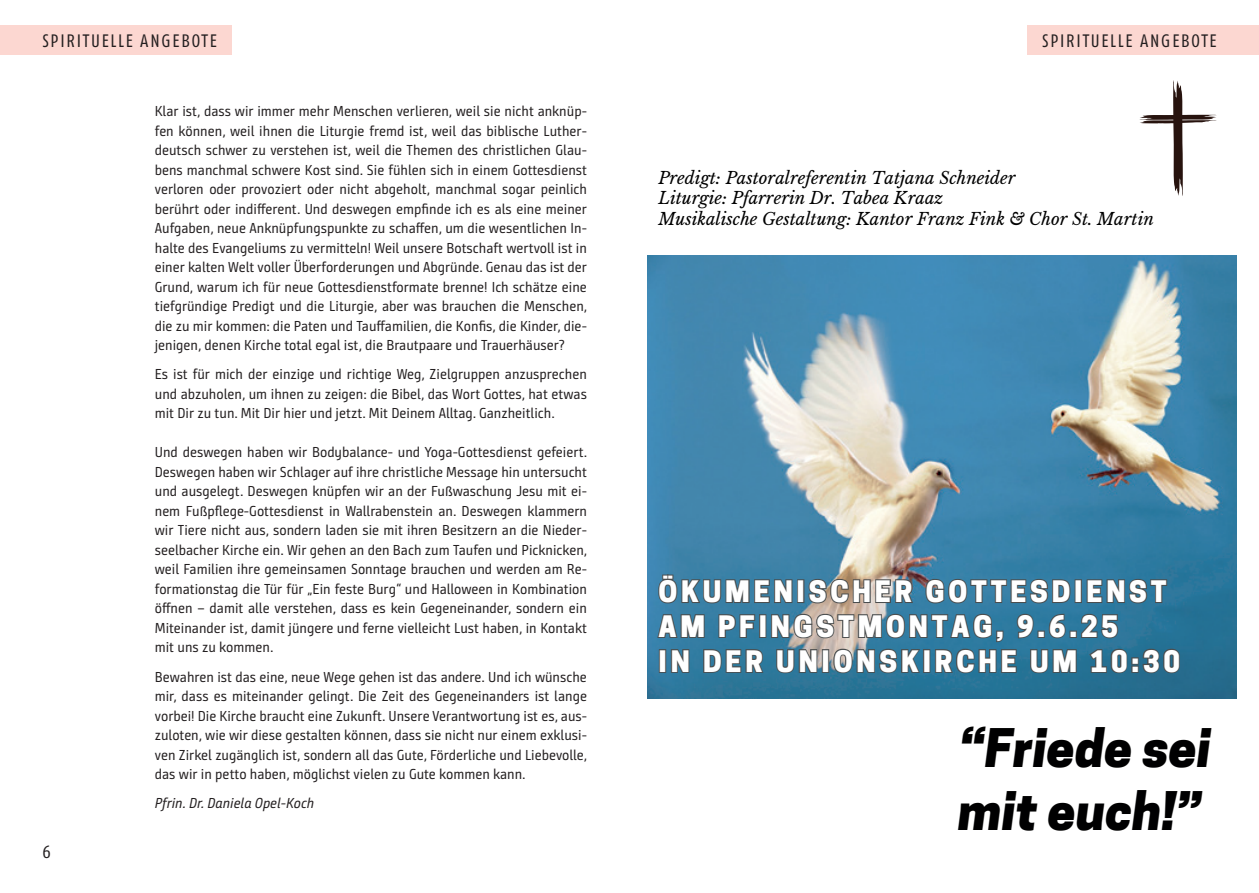
<style>
.page{position:relative;width:1259px;height:893px;background:#fff}
.page>*{position:absolute;margin:0;border:0;box-sizing:border-box;transform-origin:0 0}
.t1{font:italic 800 49.95px/63.2px "Cooper Hewitt";color:#000001}
.t2{font:800 27.75px/35px "Cooper Hewitt";letter-spacing:.135em;color:#fff}
.t3{font:18px "Fago Co";letter-spacing:.1em;color:#231f20}
.t4{font:italic 16.8px/20.9px "Libre Baskerville";color:#000001}
.t5{font:14.4px/19.5px "Bunday Sans";color:#231f20;text-align:justify}
.t6{font:italic 14.4px "Bunday Sans";color:#231f20}
</style>
<div class="page">
<div style="left:1027px;top:26px;width:232px;height:29px;background:#fcd7d1"></div>
<div style="left:0;top:26px;width:232px;height:29px;background:#fcd7d1"></div>
<img style="left:647px;top:256px;width:590px;height:443px">
<svg style="left:656px;top:570px;width:525px;height:105px;background:#44748c"></svg>
<svg style="left:1139px;top:80px;width:77px;height:116px"></svg>
<p class="t3" style="left:43px;top:31px;width:176px">SPIRITUELLE ANGEBOTE</p>
<p class="t3" style="left:1042px;top:31px;width:176px">SPIRITUELLE ANGEBOTE</p>
<p class="t3" style="left:43px;top:842px;width:10px">6</p>
<p class="t5" style="left:155px;top:101px;width:434px">Klar ist, dass wir immer mehr Menschen verlieren, weil sie nicht anknüp&shy;fen können, weil ihnen die Liturgie fremd ist, weil das biblische Luther&shy;deutsch schwer zu verstehen ist, weil die Themen des christlichen Glau&shy;bens manchmal schwere Kost sind. Sie fühlen sich in einem Gottesdienst verloren oder provoziert oder nicht abgeholt, manchmal sogar peinlich berührt oder indifferent. Und deswegen empfinde ich es als eine meiner Aufgaben, neue Anknüpfungspunkte zu schaffen, um die wesentlichen In&shy;halte des Evangeliums zu vermitteln! Weil unsere Botschaft wertvoll ist in einer kalten Welt voller Überforderungen und Abgründe. Genau das ist der Grund, warum ich für neue Gottesdienstformate brenne! Ich schätze eine tiefgründige Predigt und die Liturgie, aber was brauchen die Menschen, die zu mir kommen: die Paten und Tauffamilien, die Konfis, die Kinder, die&shy;jenigen, denen Kirche total egal ist, die Brautpaare und Trauerhäuser?</p>
<p class="t5" style="left:155px;top:365px;width:434px">Es ist für mich der einzige und richtige Weg, Zielgruppen anzusprechen und abzuholen, um ihnen zu zeigen: die Bibel, das Wort Gottes, hat etwas mit Dir zu tun. Mit Dir hier und jetzt. Mit Deinem Alltag. Ganzheitlich.</p>
<p class="t5" style="left:155px;top:443px;width:434px">Und deswegen haben wir Bodybalance- und Yoga-Gottesdienst gefeiert.<br>Deswegen haben wir Schlager auf ihre christliche Message hin untersucht und ausgelegt. Deswegen knüpfen wir an der Fußwaschung Jesu mit ei&shy;nem Fußpflege-Gottesdienst in Wallrabenstein an. Deswegen klammern wir Tiere nicht aus, sondern laden sie mit ihren Besitzern an die Nieder&shy;seelbacher Kirche ein. Wir gehen an den Bach zum Taufen und Picknicken, weil Familien ihre gemeinsamen Sonntage brauchen und werden am Re&shy;formationstag die Tür für „Ein feste Burg“ und Halloween in Kombination öffnen – damit alle verstehen, dass es kein Gegeneinander, sondern ein Miteinander ist, damit jüngere und ferne vielleicht Lust haben, in Kontakt mit uns zu kommen.</p>
<p class="t5" style="left:155px;top:667px;width:434px">Bewahren ist das eine, neue Wege gehen ist das andere. Und ich wünsche mir, dass es miteinander gelingt. Die Zeit des Gegeneinanders ist lange vorbei! Die Kirche braucht eine Zukunft. Unsere Verantwortung ist es, aus&shy;zuloten, wie wir diese gestalten können, dass sie nicht nur einem exklusi&shy;ven Zirkel zugänglich ist, sondern all das Gute, Förderliche und Liebevolle, das wir in petto haben, möglichst vielen zu Gute kommen kann.</p>
<p class="t6" style="left:155px;top:795px;width:161px">Pfrin. Dr. Daniela Opel-Koch</p>
<p class="t4" style="left:658px;top:167px;width:497px">Predigt: Pastoralreferentin Tatjana Schneider<br>Liturgie: Pfarrerin Dr. Tabea Kraaz<br>Musikalische Gestaltung: Kantor Franz Fink &amp; Chor St. Martin</p>
<h2 class="t2" style="left:658px;top:574px;width:523px">ÖKUMENISCHER GOTTESDIENST<br>AM PFINGSTMONTAG, 9.6.25<br>IN DER UNIONSKIRCHE UM 10:30</h2>
<h1 class="t1" style="left:958px;top:717px;width:254px">“Friede sei mit euch!”</h1>
</div>
